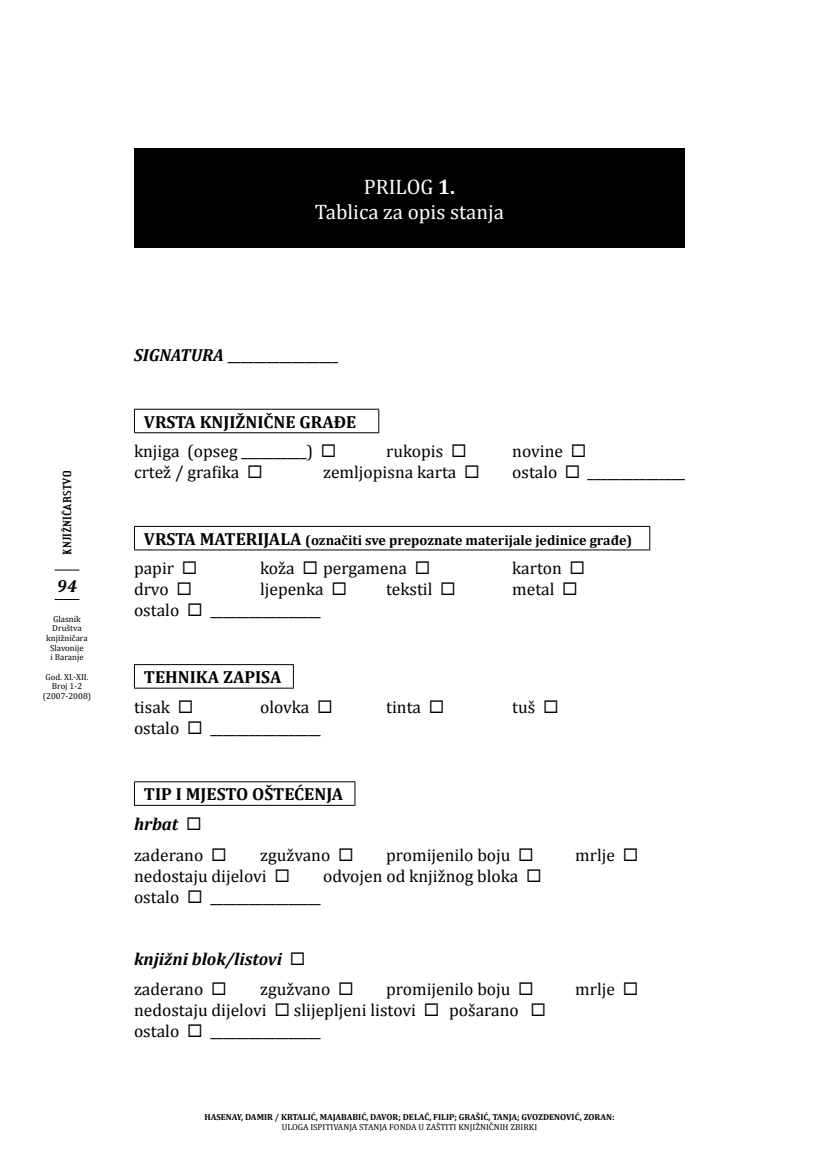
<style>
.page{position:relative;width:819px;height:1166px;background:#fff}
.page>*{position:absolute;margin:0;border:0;box-sizing:border-box;transform-origin:0 0}
.t1{font:21px/25.2px "Cambria";color:#fff}
.t2{font:17.5px/29.4px "Cambria";color:#000}
.t3{font:700 17.5px/29.4px "Cambria";color:#000}
.t4{font:italic 700 17.5px/31px "Cambria";color:#000}
.t5{font:700 14px "Cambria";color:#000}
.t6{font:700 12.25px "Credit Valley";color:#000}
.t7{font:8.75px/9.6px "Cambria";color:#000;text-align:center}
.t8{font:700 8.75px "Cambria";color:#000}
.s1{font-weight:700}
.s2{font-weight:700;font-style:italic}
.s3{font-size:17.5px}
.s4{font-weight:400}
.s5{font-weight:400;font-style:normal}
</style>
<div class="page">
<svg style="left:55px;top:569px;width:24px;height:1px"></svg>
<svg style="left:55px;top:599px;width:24px;height:1px"></svg>
<hr style="left:134px;top:409px;width:245px;height:1px;background:#000">
<svg style="left:134px;top:410px;width:1px;height:22px"></svg>
<svg style="left:378px;top:410px;width:1px;height:22px"></svg>
<hr style="left:134px;top:432px;width:245px;height:1px;background:#000">
<hr style="left:134px;top:526px;width:516px;height:1px;background:#000">
<svg style="left:134px;top:527px;width:1px;height:22px"></svg>
<svg style="left:649px;top:527px;width:1px;height:22px"></svg>
<hr style="left:134px;top:549px;width:516px;height:1px;background:#000">
<hr style="left:134px;top:664px;width:160px;height:1px;background:#000">
<svg style="left:134px;top:665px;width:1px;height:23px"></svg>
<svg style="left:293px;top:665px;width:1px;height:23px"></svg>
<hr style="left:134px;top:688px;width:160px;height:1px;background:#000">
<hr style="left:134px;top:781px;width:221px;height:1px;background:#000">
<svg style="left:134px;top:782px;width:1px;height:23px"></svg>
<svg style="left:354px;top:782px;width:1px;height:23px"></svg>
<hr style="left:134px;top:805px;width:221px;height:1px;background:#000">
<div style="left:134px;top:149px;width:551px;height:99px;background:#000"></div>
<p class="t1" style="left:364px;top:174px;width:25px">Prilog</p>
<p class="t1" style="left:315px;top:174px;width:190px;text-indent:123px"><span class="s1">1.<br></span>Tablica za opis stanja</p>
<p class="t6" style="left:61px;top:554px;width:86px;rotate:-90deg">KNJIŽNIČARSTVO</p>
<p class="t4" style="left:57px;top:570px;width:22px">94</p>
<p class="t7" style="left:46px;top:614px;width:43px">Glasnik<br>Društva knjižničara<br>Slavonije<br>i Baranje</p>
<p class="t7" style="left:43px;top:672px;width:50px">God. XI.-XII.<br>Broj 1-2 (2007-2008)</p>
<p class="t2" style="left:134px;top:340px;width:206px"><span class="s2">SIGNATURA</span> _________________</p>
<p class="t3" style="left:144px;top:407px;width:66px">VRSTA KNJIŽNI</p>
<p class="t3" style="left:263px;top:407px;width:48px">ČNE GRA</p>
<p class="t2" style="left:134px;top:407px;width:224px;text-indent:200px"><span class="s1">ĐE </span>knjiga (opseg __________) ◻</p>
<p class="t2" style="left:386px;top:436px;width:82px">rukopis ◻</p>
<p class="t2" style="left:512px;top:436px;width:76px">novine ◻</p>
<p class="t2" style="left:134px;top:457px;width:130px">crtež / grafika ◻</p>
<p class="t2" style="left:323px;top:457px;width:158px">zemljopisna karta ◻</p>
<p class="t2" style="left:512px;top:457px;width:174px">ostalo ◻ _______________</p>
<p class="t3" style="left:144px;top:524px;width:112px">VRSTA MATERIJA</p>
<p class="t5" style="left:280px;top:532px;width:353px"><span class="s3">LA</span> (OZNAČITI SVE PREPOZNATE MATERIJALE JEDINICE GRAĐE)</p>
<p class="t2" style="left:134px;top:554px;width:65px">papir ◻</p>
<p class="t2" style="left:260px;top:554px;width:172px">koža ◻ pergamena ◻</p>
<p class="t2" style="left:512px;top:554px;width:74px">karton ◻</p>
<p class="t2" style="left:134px;top:575px;width:60px">drvo ◻</p>
<p class="t2" style="left:260px;top:575px;width:88px">ljepenka ◻</p>
<p class="t2" style="left:386px;top:575px;width:71px">tekstil ◻</p>
<p class="t2" style="left:512px;top:575px;width:67px">metal ◻</p>
<p class="t2" style="left:134px;top:596px;width:188px">ostalo ◻ _________________</p>
<p class="t3" style="left:134px;top:662px;width:149px;text-indent:10px">TEHNIKA ZAPISA <span class="s4">tisak</span> ◻</p>
<p class="t2" style="left:260px;top:692px;width:74px">olovka ◻</p>
<p class="t2" style="left:386px;top:692px;width:60px">tinta ◻</p>
<p class="t2" style="left:512px;top:692px;width:48px">tuš ◻</p>
<p class="t2" style="left:134px;top:713px;width:188px">ostalo ◻ _________________</p>
<p class="t3" style="left:144px;top:779px;width:120px">TIP I MJESTO OŠT</p>
<p class="t3" style="left:284px;top:779px;width:41px">EĆENJA</p>
<p class="t2" style="left:134px;top:808px;width:94px;line-height:31px"><span class="s2">hrbat</span> ◻ zaderano ◻</p>
<p class="t2" style="left:260px;top:840px;width:95px">zgužvano ◻</p>
<p class="t2" style="left:386px;top:840px;width:149px">promijenilo boju ◻</p>
<p class="t2" style="left:575px;top:840px;width:64px">mrlje ◻</p>
<p class="t2" style="left:134px;top:861px;width:157px">nedostaju dijelovi ◻</p>
<p class="t2" style="left:323px;top:861px;width:220px">odvojen od knjižnog bloka ◻</p>
<p class="t2" style="left:134px;top:882px;width:188px">ostalo ◻ _________________</p>
<p class="t4" style="left:134px;top:942px;width:173px">knjižni blok/listovi ◻ <span class="s5">zaderano</span> ◻</p>
<p class="t2" style="left:260px;top:975px;width:95px">zgužvano ◻</p>
<p class="t2" style="left:386px;top:975px;width:149px">promijenilo boju ◻</p>
<p class="t2" style="left:575px;top:975px;width:64px">mrlje ◻</p>
<p class="t2" style="left:134px;top:1000px;width:413px;line-height:21px">nedostaju dijelovi ◻ slijepljeni listovi ◻ pošarano ◻ ostalo ◻ _________________</p>
<p class="t8" style="left:204px;top:1111px;width:340px">HASE NAY, DAMIR / KRTALIĆ, MAJABABIĆ, DAVOR; DELAČ, FILIP; GRAŠIĆ, TANJA; GVOZDE</p>
<p class="t8" style="left:554px;top:1111px;width:62px">NOVIĆ, ZORAN:</p>
<p class="t7" style="left:282px;top:1122px;width:12px">Uloga</p>
<p class="t7" style="left:310px;top:1122px;width:6px">ispitivanja</p>
<p class="t7" style="left:359px;top:1122px;width:6px">stanja</p>
<p class="t7" style="left:389px;top:1122px;width:7px">fonda</p>
<p class="t7" style="left:418px;top:1122px;width:13px">u zaštiti</p>
<p class="t7" style="left:458px;top:1122px;width:6px">knjižničnih</p>
<p class="t7" style="left:510px;top:1122px;width:6px">zbirki</p>
</div>
